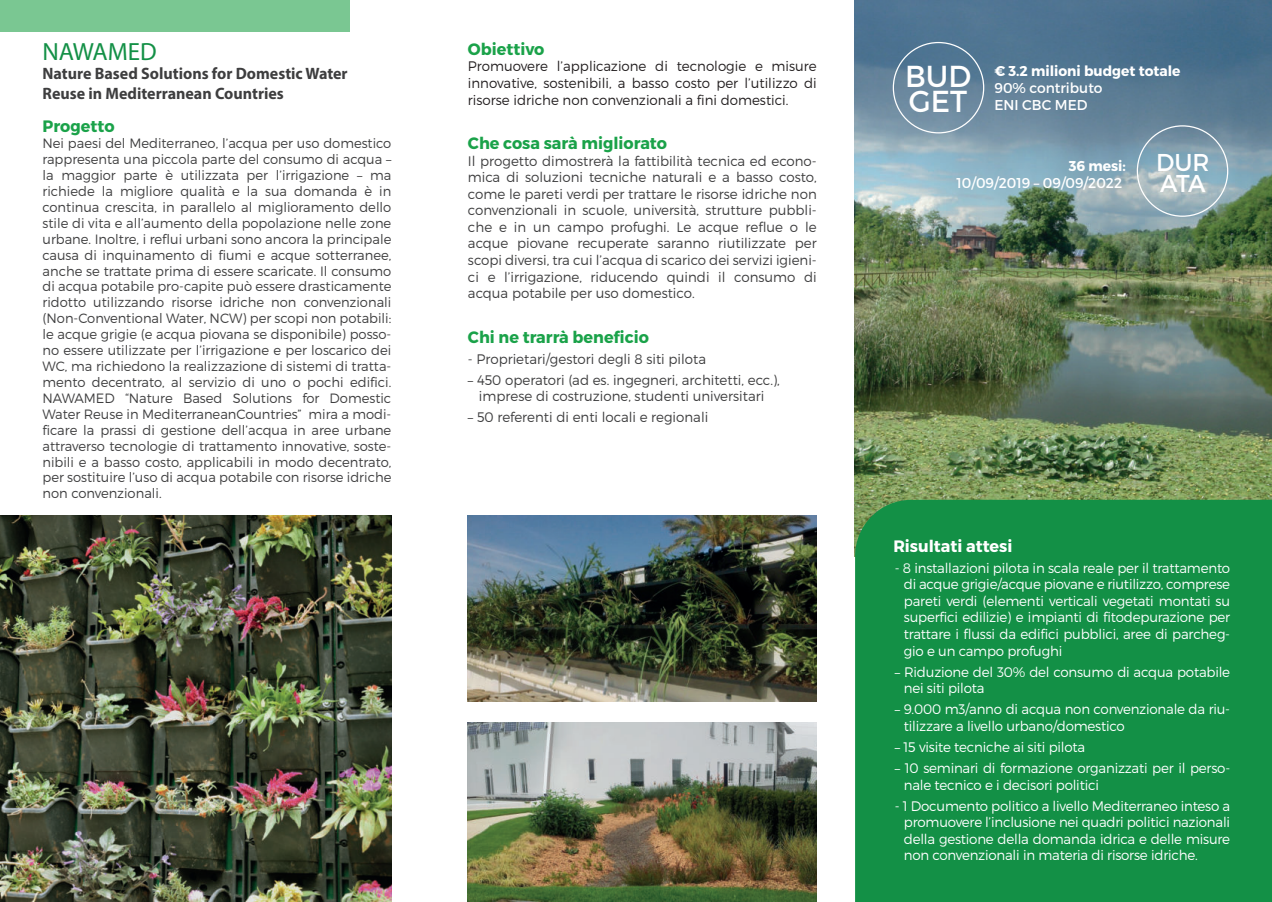
<style>
.page{position:relative;width:1272px;height:902px;background:#fff}
.page>*{position:absolute;margin:0;border:0;box-sizing:border-box;transform-origin:0 0}
.t1{font:30.3px/25.5px "Montserrat";color:#fff}
.t2{font:24.9px "Myriad Pro";color:#139046}
.t3{font:24.3px/20.2px "Montserrat";letter-spacing:-.035em;color:#fff}
.t4{font:700 16.5px/19.5px "Myriad Pro";color:#3e3e3f}
.t5{font:700 16.5px "Montserrat";color:#1aa249}
.t6{font:700 16.5px "Montserrat";color:#fff}
.t7{font:14.25px/17.1px "Montserrat";color:#fff}
.t8{font:700 14.25px "Montserrat";color:#fff}
.t9{font:300 13.8px/16.5px "Montserrat";letter-spacing:-.015em;color:#fff}
.t10{font:300 13.8px/16.5px "Montserrat";color:#3e3e3f;text-align:justify}
.t11{font:300 13.8px/16.5px "Montserrat";color:#231f20;text-align:justify}
.t12{font:300 13.5px/15.9px "Montserrat";color:#3e3e3f;text-align:justify}
</style>
<div class="page">
<img style="left:854px;top:0;width:417px;height:556px">
<div style="left:855px;top:499px;width:416px;height:402px;background:#139046"></div>
<div style="left:0;top:0;width:350px;height:32px;background:#7ac792"></div>
<img style="left:0;top:515px;width:391px;height:386px">
<img style="left:468px;top:515px;width:348px;height:186px">
<img style="left:468px;top:722px;width:348px;height:179px">
<h2 class="t2" style="left:43px;top:36px;width:116px">NAWAMED</h2>
<p class="t4" style="left:43px;top:64px;width:307px">Nature Based Solutions for Domestic Water<br>Reuse in Mediterranean Countries</p>
<p class="t5" style="left:43px;top:119px;width:73px">Progetto</p>
<p class="t12" style="left:43px;top:136px;width:350px">Nei paesi del Mediterraneo, l’acqua per uso domestico rappresenta una piccola parte del consumo di acqua – la maggior parte è utilizzata per l’irrigazione – ma richiede la migliore qualità e la sua domanda è in continua crescita, in parallelo al miglioramento dello stile di vita e all’aumento della popolazione nelle zone urbane. Inoltre, i reflui urbani sono ancora la principale causa di inquinamento di fiumi e acque sotterranee, anche se trattate prima di essere scaricate. Il consumo di acqua potabile pro-capite può essere drasticamente ridotto utilizzando risorse idriche non convenzionali (Non-Conventional Water, NCW) per scopi non potabili: le acque grigie (e acqua piovana se disponibile) posso&shy;no essere utilizzate per l’irrigazione e per loscarico dei WC, ma richiedono la realizzazione di sistemi di tratta&shy;mento decentrato, al servizio di uno o pochi edifici.<br>NAWAMED “Nature Based Solutions for Domestic Water Reuse in MediterraneanCountries” mira a modi&shy;ficare la prassi di gestione dell’acqua in aree urbane attraverso tecnologie di trattamento innovative, soste&shy;nibili e a basso costo, applicabili in modo decentrato, per sostituire l’uso di acqua potabile con risorse idriche non convenzionali.</p>
<p class="t5" style="left:468px;top:41px;width:78px">Obiettivo</p>
<p class="t11" style="left:468px;top:59px;width:350px">Promuovere l’applicazione di tecnologie e misure innovative, sostenibili, a basso costo per l’utilizzo di risorse idriche non convenzionali a fini domestici.</p>
<p class="t5" style="left:468px;top:135px;width:201px">Che cosa sarà migliorato</p>
<p class="t10" style="left:468px;top:153px;width:350px">Il progetto dimostrerà la fattibilità tecnica ed econo&shy;mica di soluzioni tecniche naturali e a basso costo, come le pareti verdi per trattare le risorse idriche non convenzionali in scuole, università, strutture pubbli&shy;che e in un campo profughi. Le acque reflue o le acque piovane recuperate saranno riutilizzate per scopi diversi, tra cui l’acqua di scarico dei servizi igieni&shy;ci e l’irrigazione, riducendo quindi il consumo di acqua potabile per uso domestico.</p>
<p class="t5" style="left:468px;top:329px;width:182px">Chi ne trarrà beneficio</p>
<p class="t10" style="left:468px;top:351px;width:240px">- Proprietari/gestori degli 8 siti pilota</p>
<p class="t10" style="left:468px;top:372px;width:313px;text-align:center">– 450 operatori (ad es. ingegneri, architetti, ecc.), imprese di costruzione, studenti universitari</p>
<p class="t10" style="left:468px;top:409px;width:242px">– 50 referenti di enti locali e regionali</p>
<h1 class="t1" style="left:905px;top:63px;width:67px">BUD<br>GET</h1>
<p class="t8" style="left:994px;top:64px;width:188px">€ 3.2 milioni budget totale</p>
<p class="t7" style="left:994px;top:79px;width:109px">90% contributo<br>ENI CBC MED</p>
<p class="t8" style="left:1068px;top:159px;width:59px">36 mesi:</p>
<p class="t7" style="left:956px;top:175px;width:167px">10/09/2019 – 09/09/2022</p>
<h3 class="t3" style="left:1156px;top:153px;width:55px">DUR<br>ATA</h3>
<p class="t6" style="left:893px;top:538px;width:121px">Risultati attesi</p>
<p class="t9" style="left:903px;top:560px;width:328px;text-align:justify;text-indent:-9px">- 8 installazioni pilota in scala reale per il trattamento di acque grigie/acque piovane e riutilizzo, comprese pareti verdi (elementi verticali vegetati montati su superfici edilizie) e impianti di fitodepurazione per trattare i flussi da edifici pubblici, aree di parcheg&shy;gio e un campo profughi</p>
<p class="t9" style="left:903px;top:664px;width:328px;text-indent:-9px">– Riduzione del 30% del consumo di acqua potabile nei siti pilota</p>
<p class="t9" style="left:903px;top:701px;width:328px;text-indent:-9px">– 9.000 m3/anno di acqua non convenzionale da riu&shy;tilizzare a livello urbano/domestico</p>
<p class="t9" style="left:894px;top:739px;width:192px">– 15 visite tecniche ai siti pilota</p>
<p class="t9" style="left:903px;top:760px;width:328px;text-indent:-9px">– 10 seminari di formazione organizzati per il perso&shy;nale tecnico e i decisori politici</p>
<p class="t9" style="left:903px;top:798px;width:328px;text-align:justify;text-indent:-9px">- 1 Documento politico a livello Mediterraneo inteso a promuovere l’inclusione nei quadri politici nazionali della gestione della domanda idrica e delle misure non convenzionali in materia di risorse idriche.</p>
</div>
